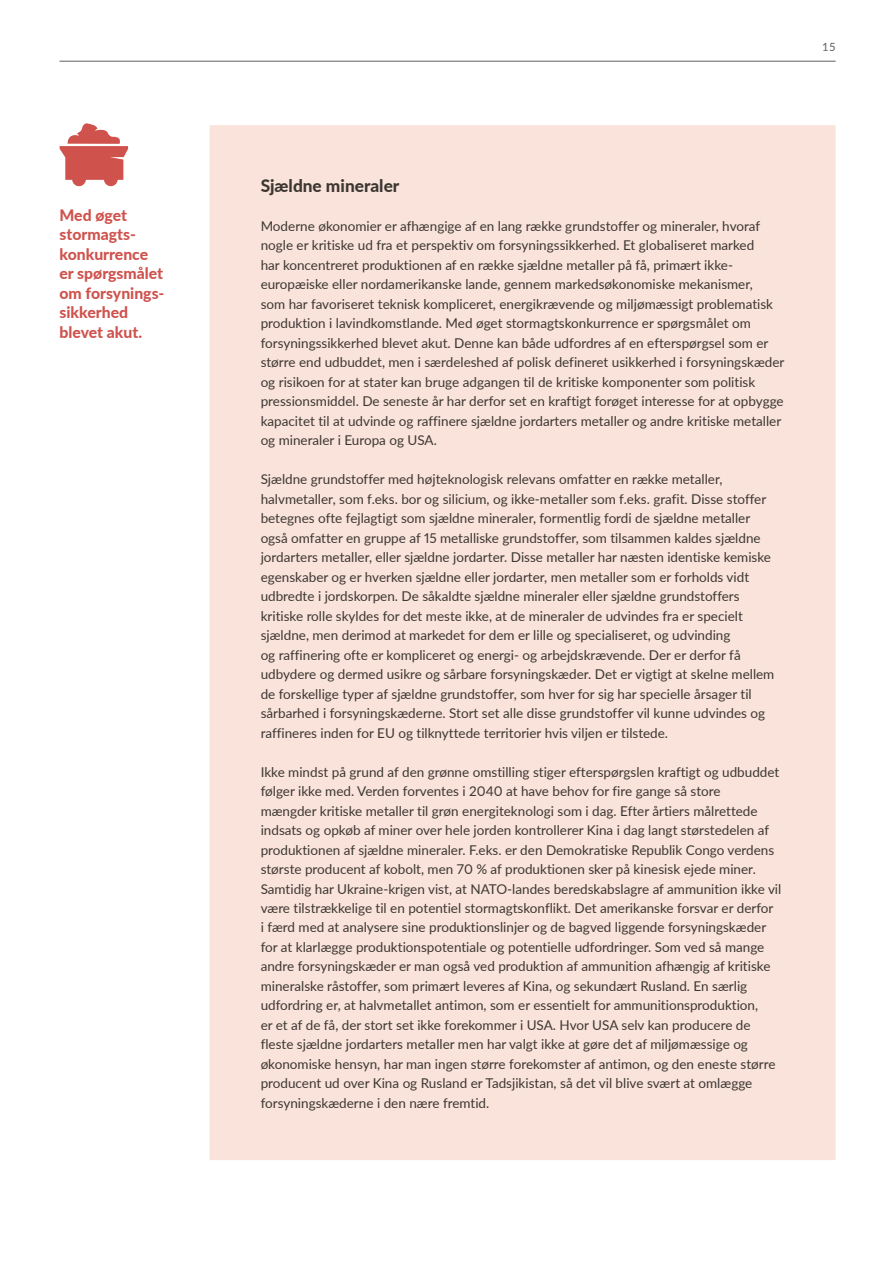
<style>
.page{position:relative;width:893px;height:1263px;background:#fff}
.page>*{position:absolute;margin:0;border:0;box-sizing:border-box;transform-origin:0 0}
.t1{font:800 17.25px "Lato";color:#3d3732}
.t2{font:800 15.75px/19.5px "Lato";color:#cf524d}
.t3{font:13.5px/19.5px "Lato";color:#3d3732}
.t4{font:11.25px "Lato";color:#615c58}
</style>
<div class="page">
<div style="left:210px;top:125px;width:626px;height:1035px;background:#f9e3db"></div>
<svg style="left:60px;top:123px;width:68px;height:63px"></svg>
<hr style="left:60px;top:61px;width:776px;height:1px;background:#615c58">
<p class="t2" style="left:60px;top:205px;width:106px">Med øget stormagts&shy;konkurrence er spørgsmålet om forsynings&shy;sikkerhed blevet akut.</p>
<p class="t4" style="left:822px;top:39px;width:15px">15</p>
<p class="t1" style="left:261px;top:172px;width:140px">Sjældne mineraler</p>
<p class="t3" style="left:261px;top:215px;width:525px">Moderne økonomier er afhængige af en lang række grundstoffer og mineraler, hvoraf nogle er kritiske ud fra et perspektiv om forsyningssikkerhed. Et globaliseret marked<br>har koncentreret produktionen af en række sjældne metaller på få, primært ikke&shy;europæiske eller nordamerikanske lande, gennem markedsøkonomiske mekanismer,<br>som har favoriseret teknisk kompliceret, energikrævende og miljømæssigt problematisk produktion i lavindkomstlande. Med øget stormagtskonkurrence er spørgsmålet om forsyningssikkerhed blevet akut. Denne kan både udfordres af en efterspørgsel som er større end udbuddet, men i særdeleshed af polisk defineret usikkerhed i forsyningskæder og risikoen for at stater kan bruge adgangen til de kritiske komponenter som politisk pressionsmiddel. De seneste år har derfor set en kraftigt forøget interesse for at opbygge kapacitet til at udvinde og raffinere sjældne jordarters metaller og andre kritiske metaller og mineraler i Europa og USA.</p>
<p class="t3" style="left:261px;top:469px;width:515px">Sjældne grundstoffer med højteknologisk relevans omfatter en række metaller, halvmetaller, som f.eks. bor og silicium, og ikke-metaller som f.eks. grafit. Disse stoffer betegnes ofte fejlagtigt som sjældne mineraler, formentlig fordi de sjældne metaller også omfatter en gruppe af 15 metalliske grundstoffer, som tilsammen kaldes sjældne jordarters metaller, eller sjældne jordarter. Disse metaller har næsten identiske kemiske egenskaber og er hverken sjældne eller jordarter, men metaller som er forholds vidt udbredte i jordskorpen. De såkaldte sjældne mineraler eller sjældne grundstoffers kritiske rolle skyldes for det meste ikke, at de mineraler de udvindes fra er specielt sjældne, men derimod at markedet for dem er lille og specialiseret, og udvinding<br>og raffinering ofte er kompliceret og energi- og arbejdskrævende. Der er derfor få udbydere og dermed usikre og sårbare forsyningskæder. Det er vigtigt at skelne mellem de forskellige typer af sjældne grundstoffer, som hver for sig har specielle årsager til sårbarhed i forsyningskæderne. Stort set alle disse grundstoffer vil kunne udvindes og raffineres inden for EU og tilknyttede territorier hvis viljen er tilstede.</p>
<p class="t3" style="left:261px;top:761px;width:522px">Ikke mindst på grund af den grønne omstilling stiger efterspørgslen kraftigt og udbuddet følger ikke med. Verden forventes i 2040 at have behov for fire gange så store<br>mængder kritiske metaller til grøn energiteknologi som i dag. Efter årtiers målrettede indsats og opkøb af miner over hele jorden kontrollerer Kina i dag langt størstedelen af produktionen af sjældne mineraler. F.eks. er den Demokratiske Republik Congo verdens største producent af kobolt, men 70 % af produktionen sker på kinesisk ejede miner.<br>Samtidig har Ukraine-krigen vist, at NATO-landes beredskabslagre af ammunition ikke vil være tilstrækkelige til en potentiel stormagtskonflikt. Det amerikanske forsvar er derfor<br>i færd med at analysere sine produktionslinjer og de bagved liggende forsyningskæder for at klarlægge produktionspotentiale og potentielle udfordringer. Som ved så mange andre forsyningskæder er man også ved produktion af ammunition afhængig af kritiske mineralske råstoffer, som primært leveres af Kina, og sekundært Rusland. En særlig udfordring er, at halvmetallet antimon, som er essentielt for ammunitionsproduktion,<br>er et af de få, der stort set ikke forekommer i USA. Hvor USA selv kan producere de fleste sjældne jordarters metaller men har valgt ikke at gøre det af miljømæssige og økonomiske hensyn, har man ingen større forekomster af antimon, og den eneste større producent ud over Kina og Rusland er Tadsjikistan, så det vil blive svært at omlægge forsyningskæderne i den nære fremtid.</p>
</div>
